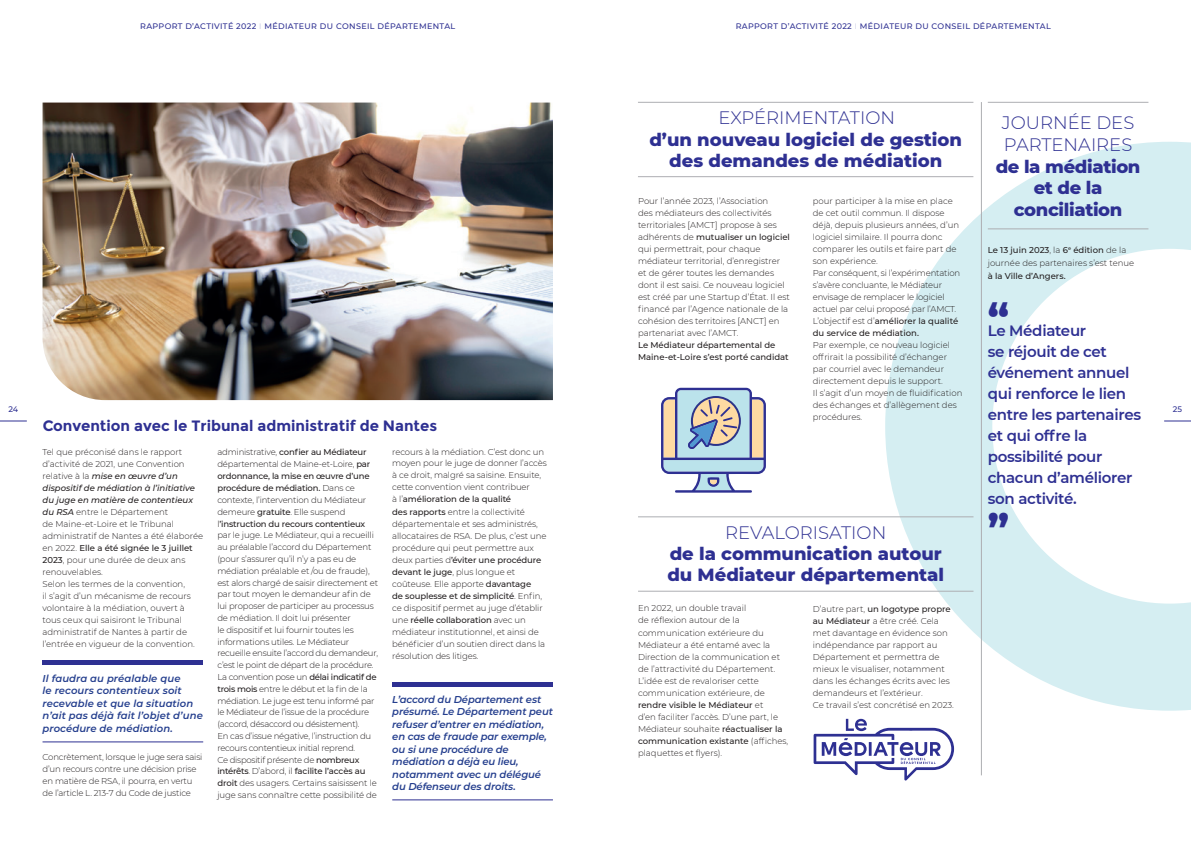
<style>
.page{position:relative;width:1191px;height:842px;background:#fff}
.page>*{position:absolute;margin:0;border:0;box-sizing:border-box;transform-origin:0 0}
.t1{font:800 39.2px "Montserrat";color:#2e3092}
.t2{font:800 18px/21.6px "Montserrat";color:#2e3092;text-align:center}
.t3{font:300 18px/21.6px "Montserrat";color:#2e3092}
.t4{font:800 18px/21.6px "Montserrat";letter-spacing:-.02em;color:#2e3092;text-align:center}
.t5{font:600 15px/21px "Montserrat";letter-spacing:-.02em;color:#2e3092}
.t6{font:700 15px "Montserrat";color:#2e3092}
.t7{font:italic 600 10px/12.5px "Montserrat";letter-spacing:-.01em;color:#253f8e}
.t8{font:italic 600 10px/12.5px "Montserrat";letter-spacing:.01em;color:#253f8e}
.t9{font:300 8.5px/12px "Montserrat";letter-spacing:-.01em;color:#231f20}
.t10{font:500 8.5px/12px "Montserrat";color:#231f20}
.t11{font:500 8px "Montserrat";letter-spacing:.045em;color:#2e3092}
.s1{font-weight:100}
.s2{font-weight:500}
.s3{font-weight:500;font-style:italic}
</style>
<div class="page">
<svg style="left:0;top:420px;width:27px;height:1px"></svg>
<svg style="left:885px;top:142px;width:306px;height:569px"></svg>
<hr style="left:638px;top:176px;width:335px;height:1px;background:#adaeb2">
<hr style="left:638px;top:102px;width:335px;height:1px;background:#adaeb2">
<hr style="left:638px;top:591px;width:335px;height:1px;background:#adaeb2">
<hr style="left:638px;top:517px;width:335px;height:1px;background:#adaeb2">
<hr style="left:981px;top:102px;width:1px;height:673px;background:#adaeb2">
<img style="left:43px;top:103px;width:510px;height:297px">
<div style="left:43px;top:660px;width:160px;height:5px;background:#2e3092"></div>
<hr style="left:43px;top:742px;width:160px;height:1px;background:#2e3092">
<hr style="left:987px;top:102px;width:161px;height:1px;background:#adaeb2">
<hr style="left:987px;top:229px;width:161px;height:1px;background:#adaeb2">
<svg style="left:661px;top:388px;width:105px;height:105px;background:#b4bdc9"></svg>
<div style="left:392px;top:682px;width:161px;height:5px;background:#2e3092"></div>
<hr style="left:392px;top:800px;width:161px;height:1px;background:#2e3092">
<svg style="left:813px;top:719px;width:141px;height:61px"></svg>
<p class="t11" style="left:140px;top:21px;width:317px">RAPPORT D’ACTIVITÉ 2022 <span class="s1">I</span> MÉDIATEUR DU CONSEIL DÉPARTEMENTAL</p>
<p class="t11" style="left:735px;top:21px;width:317px">RAPPORT D’ACTIVITÉ 2022 <span class="s1">I</span> MÉDIATEUR DU CONSEIL DÉPARTEMENTAL</p>
<h2 class="t3" style="left:718px;top:106px;width:178px">EXPÉRIMENTATION</h2>
<h2 class="t2" style="left:649px;top:128px;width:314px">d’un nouveau logiciel de gestion des demandes de médiation</h2>
<p class="t9" style="left:638px;top:195px;width:153px">Pour l’année 2023, l’Association<br>des médiateurs des collectivités territoriales [AMCT] propose à ses adhérents de <span class="s2">mutualiser un logiciel </span>qui permettrait, pour chaque médiateur territorial, d’enregistrer et de gérer toutes les demandes dont il est saisi. Ce nouveau logiciel est créé par une Startup d’État. Il est financé par l’Agence nationale de la cohésion des territoires [ANCT] en partenariat avec l’AMCT.</p>
<p class="t10" style="left:638px;top:339px;width:152px">Le Médiateur départemental de<br>Maine-et-Loire s’est porté candidat</p>
<h2 class="t3" style="left:1002px;top:112px;width:134px">JOURNÉE DES<br>PARTENAIRES</h2>
<h2 class="t4" style="left:995px;top:154px;width:146px">de la médiation et de la conciliation</h2>
<p class="t9" style="left:987px;top:243px;width:148px;line-height:13px"><span class="s2">Le 13 juin 2023</span>, la <span class="s2">6</span><sup>e</sup> <span class="s2">édition</span> de la journée des partenaires s’est tenue</p>
<p class="t10" style="left:987px;top:270px;width:79px">à la Ville d’Angers.</p>
<h1 class="t1" style="left:987px;top:288px;width:23px">“</h1>
<p class="t9" style="left:813px;top:195px;width:149px">pour participer à la mise en place de cet outil commun. Il dispose déjà, depuis plusieurs années, d’un logiciel similaire. Il pourra donc comparer les outils et faire part de son expérience.<br>Par conséquent, si l’expérimentation s’avère concluante, le Médiateur envisage de remplacer le logiciel actuel par celui proposé par l’AMCT.<br>L’objectif est d’<span class="s2">améliorer la qualité du service de médiation.</span></p>
<p class="t9" style="left:813px;top:339px;width:151px">Par exemple, ce nouveau logiciel offrirait la possibilité d’échanger par courriel avec le demandeur directement depuis le support.<br>Il s’agit d’un moyen de fluidification des échanges et d’allègement des procédures.</p>
<h3 class="t5" style="left:987px;top:319px;width:155px">Le Médiateur<br>se réjouit de cet événement annuel qui renforce le lien entre les partenaires et qui offre la possibilité pour chacun d’améliorer son activité.</h3>
<p class="t11" style="left:9px;top:403px;width:11px">24</p>
<p class="t11" style="left:1173px;top:403px;width:11px">25</p>
<h3 class="t6" style="left:43px;top:417px;width:396px">Convention avec le Tribunal administratif de Nantes</h3>
<p class="t9" style="left:217px;top:445px;width:162px">administrative, <span class="s2">confier au Médiateur </span>départemental de Maine-et-Loire, <span class="s2">par ordonnance, la mise en œuvre d’une procédure de médiation.</span> Dans ce contexte, l’intervention du Médiateur demeure <span class="s2">gratuite</span>. Elle suspend l<span class="s2">’instruction du recours contentieux </span>par le juge. Le Médiateur, qui a recueilli au préalable l’accord du Département (pour s’assurer qu’il n’y a pas eu de médiation préalable et /ou de fraude), est alors chargé de saisir directement et par tout moyen le demandeur afin de lui proposer de participer au processus de médiation. Il doit lui présenter<br>le dispositif et lui fournir toutes les informations utiles. Le Médiateur recueille ensuite l’accord du demandeur, c’est le point de départ de la procédure.<br>La convention pose un <span class="s2">délai indicatif de trois mois</span> entre le début et la fin de la médiation. Le juge est tenu informé par le Médiateur de l’issue de la procédure (accord, désaccord ou désistement).<br>En cas d’issue négative, l’instruction du recours contentieux initial reprend.<br>Ce dispositif présente de <span class="s2">nombreux intérêts</span>. D’abord, il <span class="s2">facilite l’accès au droit</span> des usagers. Certains saisissent le juge sans connaître cette possibilité de</p>
<p class="t9" style="left:392px;top:445px;width:156px">recours à la médiation. C’est donc un moyen pour le juge de donner l’accès à ce droit, malgré sa saisine. Ensuite, cette convention vient contribuer<br>à l’<span class="s2">amélioration de la qualité<br>des rapports</span> entre la collectivité départementale et ses administrés, allocataires de RSA. De plus, c’est une procédure qui peut permettre aux deux parties d<span class="s2">’éviter une procédure devant le juge</span>, plus longue et coûteuse. Elle apporte <span class="s2">davantage<br>de souplesse et de simplicité</span>. Enfin, ce dispositif permet au juge d’établir une <span class="s2">réelle collaboration</span> avec un médiateur institutionnel, et ainsi de bénéficier d’un soutien direct dans la résolution des litiges.</p>
<p class="t9" style="left:43px;top:445px;width:162px">Tel que préconisé dans le rapport d’activité de 2021, une Convention relative à la <span class="s3">mise en œuvre d’un dispositif de médiation à l’initiative du juge en matière de contentieux du RSA</span> entre le Département<br>de Maine-et-Loire et le Tribunal administratif de Nantes a été élaborée en 2022. <span class="s2">Elle a été signée le 3 juillet 2023</span>, pour une durée de deux ans renouvelables.<br>Selon les termes de la convention,<br>il s’agit d’un mécanisme de recours volontaire à la médiation, ouvert à tous ceux qui saisiront le Tribunal administratif de Nantes à partir de l’entrée en vigueur de la convention.</p>
<h1 class="t1" style="left:987px;top:499px;width:23px">”</h1>
<h2 class="t3" style="left:725px;top:521px;width:163px">REVALORISATION</h2>
<h2 class="t2" style="left:667px;top:541px;width:278px;text-align:left">de la communication autour du Médiateur départemental</h2>
<p class="t9" style="left:638px;top:602px;width:152px">En 2022, un double travail<br>de réflexion autour de la communication extérieure du<br>Médiateur a été entamé avec la<br>Direction de la communication et de l’attractivité du Département.<br>L’idée est de revaloriser cette communication extérieure, de <span class="s2">rendre visible le Médiateur</span> et<br>d’en faciliter l’accès. D’une part, le<br>Médiateur souhaite <span class="s2">réactualiser la communication existante</span> (affiches, plaquettes et flyers).</p>
<p class="t9" style="left:813px;top:602px;width:142px">D’autre part, <span class="s2">un logotype propre au Médiateur</span> a être créé. Cela met davantage en évidence son indépendance par rapport au<br>Département et permettra de mieux le visualiser, notamment dans les échanges écrits avec les demandeurs et l’extérieur.<br>Ce travail s’est concrétisé en 2023.</p>
<p class="t8" style="left:43px;top:671px;width:162px">Il faudra au préalable que<br>le recours contentieux soit recevable et que la situation n’ait pas déjà fait l’objet d’une procédure de médiation.</p>
<p class="t7" style="left:392px;top:692px;width:162px">L’accord du Département est présumé. Le Département peut refuser d’entrer en médiation, en cas de fraude par exemple, ou si une procédure de médiation a déjà eu lieu, notamment avec un délégué du Défenseur des droits.</p>
<p class="t9" style="left:43px;top:751px;width:161px">Concrètement, lorsque le juge sera saisi d’un recours contre une décision prise en matière de RSA, il pourra, en vertu de l’article L. 213-7 du Code de justice</p>
</div>
